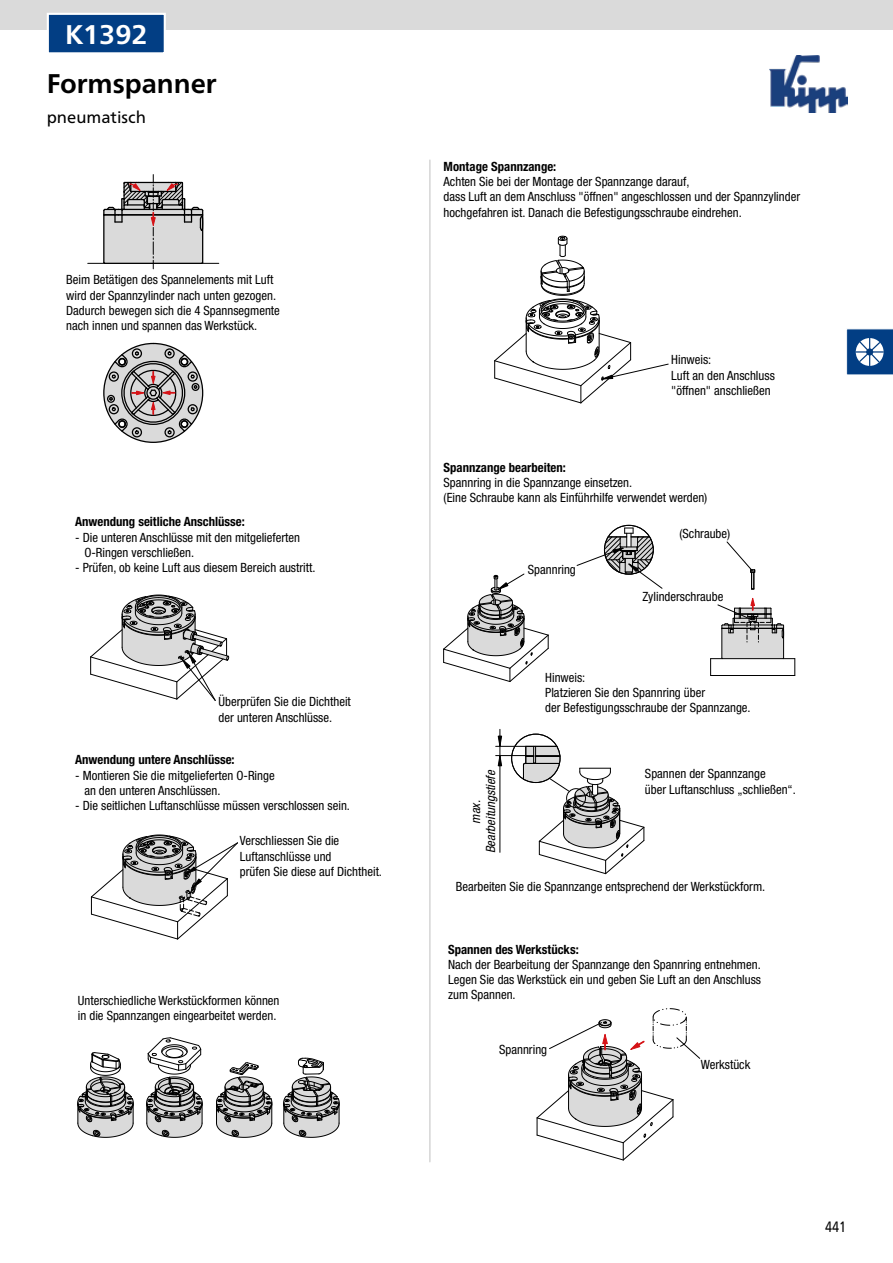
<style>
.page{position:relative;width:893px;height:1263px;background:#fff}
.page>*{position:absolute;margin:0;border:0;box-sizing:border-box;transform-origin:0 0}
.t1{font:700 27px "Frutiger Neue LTW1 G";color:#000}
.t2{font:700 27px "Frutiger Neue LTW1 G";color:#fff}
.t3{font:16.5px "Frutiger Neue LTW1 G";color:#000}
.t4{font:15px "Frutiger Neue LTW1 G";color:#000;scale:.81 1}
.t5{font:condensed 12.75px/15.3px "Helvetica Neue LTW1 G";color:#000}
.t6{font:700 condensed 12.75px "Helvetica Neue LTW1 G";color:#000}
.t7{font:italic condensed 12.75px/15.3px "Helvetica Neue LTW1 G";color:#000;text-align:center}
</style>
<div class="page">
<img style="left:769px;top:55px;width:79px;height:58px">
<div style="left:0;top:0;width:893px;height:30px;background:#dadada"></div>
<svg style="left:104px;top:343px;width:99px;height:99px"></svg>
<hr style="left:429px;top:160px;width:2px;height:1002px;background:#dadada">
<svg style="left:497px;top:735px;width:6px;height:32px"></svg>
<div style="left:107px;top:395px;width:8px;height:8px;border:1px solid #000;border-radius:50%"></div>
<div style="left:192px;top:383px;width:8px;height:8px;border:1px solid #000;border-radius:50%"></div>
<div style="left:164px;top:427px;width:11px;height:10px;border:1px solid #000;border-radius:50%"></div>
<div style="left:132px;top:348px;width:10px;height:11px;border:1px solid #000;border-radius:50%"></div>
<div style="left:132px;top:427px;width:10px;height:10px;border:1px solid #000;border-radius:50%"></div>
<div style="left:164px;top:348px;width:11px;height:11px;border:1px solid #000;border-radius:50%"></div>
<svg style="left:108px;top:350px;width:90px;height:85px;background:#a8a5a5"></svg>
<svg style="left:88px;top:175px;width:131px;height:94px"></svg>
<svg style="left:90px;top:594px;width:140px;height:107px"></svg>
<svg style="left:90px;top:834px;width:148px;height:106px"></svg>
<svg style="left:494px;top:235px;width:175px;height:169px"></svg>
<hr style="left:711px;top:658px;width:84px;height:1px;background:#000">
<svg style="left:794px;top:659px;width:1px;height:16px"></svg>
<svg style="left:710px;top:659px;width:1px;height:16px"></svg>
<hr style="left:711px;top:675px;width:84px;height:1px;background:#000">
<svg style="left:443px;top:573px;width:106px;height:109px"></svg>
<svg style="left:726px;top:541px;width:29px;height:48px"></svg>
<div style="left:511px;top:734px;width:49px;height:49px;border:1px solid #000;border-radius:50%"></div>
<svg style="left:522px;top:745px;width:123px;height:130px"></svg>
<hr style="left:496px;top:746px;width:30px;height:1px;background:#000">
<hr style="left:496px;top:755px;width:30px;height:1px;background:#000">
<svg style="left:536px;top:1008px;width:165px;height:153px"></svg>
<svg style="left:146px;top:1037px;width:57px;height:101px"></svg>
<svg style="left:216px;top:1062px;width:57px;height:76px"></svg>
<svg style="left:283px;top:1057px;width:57px;height:81px"></svg>
<svg style="left:77px;top:1052px;width:57px;height:86px"></svg>
<hr style="left:499px;top:729px;width:1px;height:123px;background:#000">
<svg style="left:717px;top:598px;width:68px;height:62px"></svg>
<svg style="left:576px;top:528px;width:87px;height:61px"></svg>
<div style="left:48px;top:14px;width:117px;height:39px;background:#023e84"></div>
<div style="left:47px;top:13px;width:119px;height:41px;border:2px solid #fff"></div>
<svg style="left:846px;top:328px;width:47px;height:47px"></svg>
<h1 class="t2" style="left:65px;top:18px;width:84px">K1392</h1>
<h1 class="t1" style="left:47px;top:67px;width:171px">Formspanner</h1>
<p class="t3" style="left:47px;top:107px;width:101px">pneumatisch</p>
<p class="t5" style="left:66px;top:272px;width:215px">Beim Betätigen des Spannelements mit Luft wird der Spannzylinder nach unten gezogen.<br>Dadurch bewegen sich die 4 Spannsegmente nach innen und spannen das Werkstück.</p>
<p class="t6" style="left:75px;top:514px;width:171px">Anwendung seitliche Anschlüsse:</p>
<p class="t5" style="left:84px;top:530px;width:217px;text-indent:-9px">- Die unteren Anschlüsse mit den mitgelieferten<br>O-Ringen verschließen.</p>
<p class="t5" style="left:75px;top:560px;width:242px">- Prüfen, ob keine Luft aus diesem Bereich austritt.</p>
<p class="t5" style="left:219px;top:694px;width:134px">Überprüfen Sie die Dichtheit der unteren Anschlüsse.</p>
<p class="t6" style="left:75px;top:752px;width:161px">Anwendung untere Anschlüsse:</p>
<p class="t5" style="left:84px;top:768px;width:192px;text-indent:-9px">- Montieren Sie die mitgelieferten O-Ringe an den unteren Anschlüssen.</p>
<p class="t5" style="left:75px;top:798px;width:276px">- Die seitlichen Luftanschlüsse müssen verschlossen sein.</p>
<p class="t5" style="left:240px;top:833px;width:144px">Verschliessen Sie die<br>Luftanschlüsse und<br>prüfen Sie diese auf Dichtheit.</p>
<p class="t5" style="left:78px;top:993px;width:203px">Unterschiedliche Werkstückformen können in die Spannzangen eingearbeitet werden.</p>
<p class="t6" style="left:444px;top:158px;width:114px">Montage Spannzange:</p>
<p class="t5" style="left:444px;top:174px;width:358px">Achten Sie bei der Montage der Spannzange darauf,<br>dass Luft an dem Anschluss "ö nen" angeschlossen und der Spannzylinder hochgefahren ist. Danach die Befestigungsschraube eindrehen.</p>
<p class="t5" style="left:671px;top:352px;width:105px">Hinweis:<br>Luft an den Anschluss "ö nen" anschließen</p>
<p class="t6" style="left:444px;top:459px;width:124px">Spannzange bearbeiten:</p>
<p class="t5" style="left:444px;top:475px;width:265px">Spannring in die Spannzange einsetzen.<br>(Eine Schraube kann als Einführhilfe verwendet werden)</p>
<p class="t5" style="left:528px;top:562px;width:49px">Spannring</p>
<p class="t5" style="left:679px;top:526px;width:52px">(Schraube)</p>
<p class="t5" style="left:642px;top:589px;width:82px">Zylinderschraube</p>
<p class="t7" style="left:468px;top:853px;width:85px;rotate:-90deg">max.<br>Bearbeitungstiefe</p>
<p class="t5" style="left:545px;top:669px;width:207px">Hinweis:<br>Platzieren Sie den Spannring über<br>der Befestigungsschraube der Spannzange.</p>
<p class="t5" style="left:645px;top:766px;width:152px">Spannen der Spannzange<br>über Luftanschluss „schließen“.</p>
<p class="t5" style="left:456px;top:879px;width:311px">Bearbeiten Sie die Spannzange entsprechend der Werkstückform.</p>
<p class="t6" style="left:448px;top:941px;width:132px">Spannen des Werkstücks:</p>
<p class="t5" style="left:448px;top:957px;width:315px;text-align:justify">Nach der Bearbeitung der Spannzange den Spannring entnehmen.<br>Legen Sie das Werkstück ein und geben Sie Luft an den Anschluss zum Spannen.</p>
<p class="t5" style="left:499px;top:1042px;width:49px">Spannring</p>
<p class="t5" style="left:701px;top:1057px;width:51px">Werkstück</p>
<p class="t4" style="left:825px;top:1218px;width:27px">441</p>
</div>
